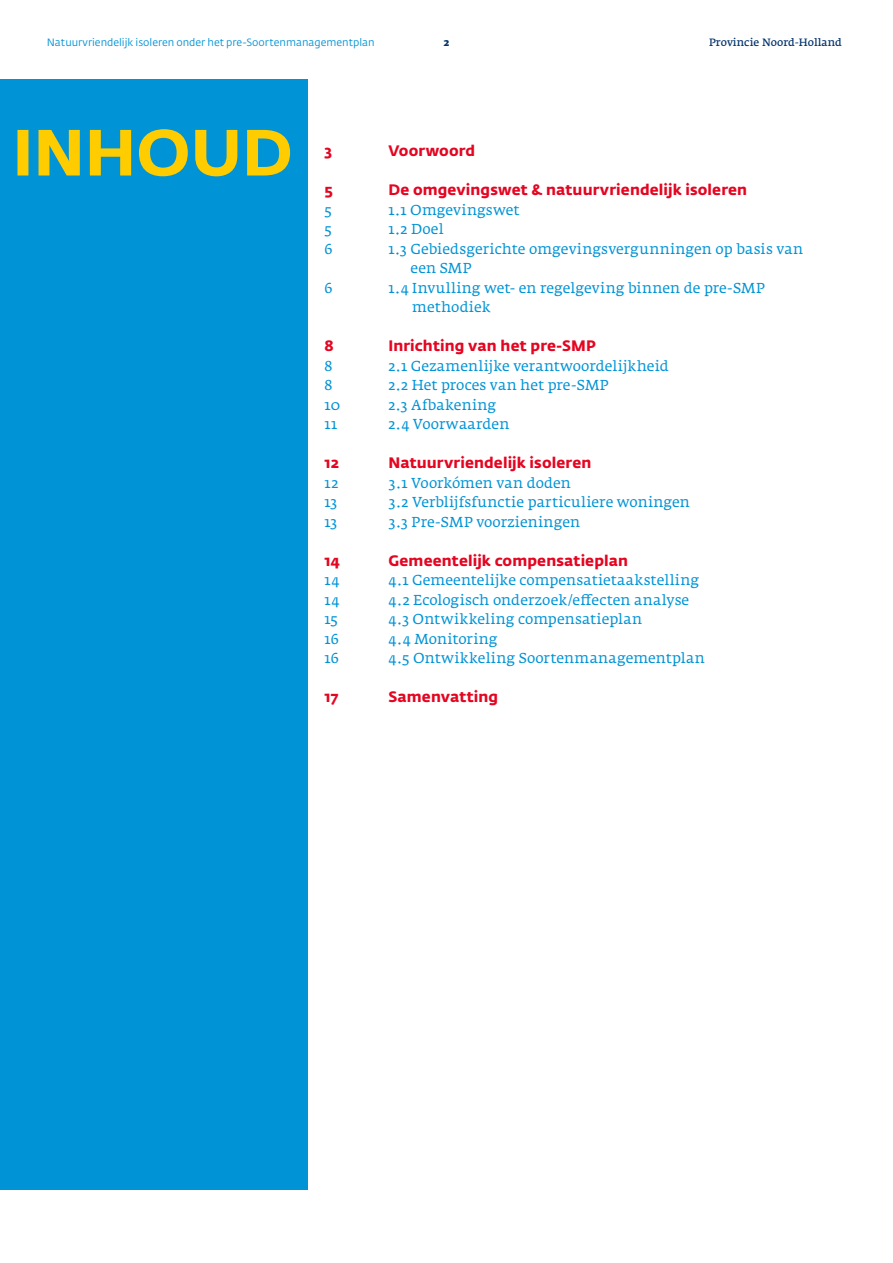
<style>
.page{position:relative;width:893px;height:1263px;background:#fff}
.page>*{position:absolute;margin:0;border:0;box-sizing:border-box;transform-origin:0 0}
.t1{font:700 15px "Fedra Sans Std";letter-spacing:.01em;color:#e40521}
.t2{font:14.25px/19.5px "Fedra Serif A Std";letter-spacing:.005em;color:#0093d6}
.t3{font:10.5px "Fedra Sans Std";color:#0093d6}
.t4{font:600 10.5px "Fedra Serif A Std";color:#03326c}
.t5{font:700 10.5px "Fedra Serif A Std";color:#03326c}
</style>
<div class="page">
<div style="left:0;top:79px;width:308px;height:1111px;background:#0093d6"></div>
<svg style="left:17px;top:129px;width:273px;height:47px"></svg>
<p class="t3" style="left:47px;top:36px;width:329px">Natuurvriendelijk isoleren onder het pre-Soortenmanagementplan</p>
<p class="t5" style="left:444px;top:36px;width:7px">2</p>
<p class="t4" style="left:709px;top:36px;width:134px">Provincie Noord-Holland</p>
<p class="t1" style="left:325px;top:141px;width:9px">3</p>
<p class="t1" style="left:388px;top:141px;width:88px">Voorwoord</p>
<p class="t1" style="left:325px;top:180px;width:10px">5</p>
<p class="t1" style="left:388px;top:180px;width:360px">De omgevingswet &amp; natuurvriendelijk isoleren</p>
<p class="t2" style="left:325px;top:200px;width:9px">5</p>
<p class="t2" style="left:388px;top:200px;width:132px">1.1 Omgevingswet</p>
<p class="t2" style="left:325px;top:219px;width:9px">5</p>
<p class="t2" style="left:388px;top:219px;width:57px">1.2 Doel</p>
<p class="t2" style="left:325px;top:239px;width:10px">6</p>
<p class="t2" style="left:410px;top:239px;width:394px;text-indent:-22px">1.3 Gebiedsgerichte omgevingsvergunningen op basis van een SMP</p>
<p class="t2" style="left:325px;top:278px;width:10px">6</p>
<p class="t2" style="left:412px;top:278px;width:354px;text-indent:-24px">1.4 Invulling wet- en regelgeving binnen de pre-SMP methodiek</p>
<p class="t1" style="left:325px;top:336px;width:11px">8</p>
<p class="t1" style="left:388px;top:336px;width:209px">Inrichting van het pre-SMP</p>
<p class="t2" style="left:325px;top:356px;width:9px">8</p>
<p class="t2" style="left:388px;top:356px;width:282px">2.1 Gezamenlijke verantwoordelijkheid</p>
<p class="t2" style="left:325px;top:375px;width:9px">8</p>
<p class="t2" style="left:388px;top:375px;width:222px">2.2 Het proces van het pre-SMP</p>
<p class="t2" style="left:325px;top:395px;width:17px">10</p>
<p class="t2" style="left:388px;top:395px;width:109px">2.3 Afbakening</p>
<p class="t2" style="left:325px;top:414px;width:14px">11</p>
<p class="t2" style="left:388px;top:414px;width:122px">2.4 Voorwaarden</p>
<p class="t1" style="left:325px;top:453px;width:16px">12</p>
<p class="t1" style="left:388px;top:453px;width:205px">Natuurvriendelijk isoleren</p>
<p class="t2" style="left:325px;top:473px;width:15px">12</p>
<p class="t2" style="left:388px;top:473px;width:184px">3.1 Voorkómen van doden</p>
<p class="t2" style="left:325px;top:492px;width:14px">13</p>
<p class="t2" style="left:388px;top:492px;width:303px">3.2 Verblijfsfunctie particuliere woningen</p>
<p class="t2" style="left:325px;top:512px;width:14px">13</p>
<p class="t2" style="left:388px;top:512px;width:193px">3.3 Pre-SMP voorzieningen</p>
<p class="t1" style="left:325px;top:551px;width:17px">14</p>
<p class="t1" style="left:388px;top:551px;width:241px">Gemeentelijk compensatieplan</p>
<p class="t2" style="left:325px;top:570px;width:16px">14</p>
<p class="t2" style="left:388px;top:570px;width:312px">4.1 Gemeentelijke compensatietaakstelling</p>
<p class="t2" style="left:325px;top:590px;width:16px">14</p>
<p class="t2" style="left:388px;top:590px;width:302px">4.2 Ecologisch onderzoek/effecten analyse</p>
<p class="t2" style="left:325px;top:609px;width:15px">15</p>
<p class="t2" style="left:388px;top:609px;width:255px">4.3 Ontwikkeling compensatieplan</p>
<p class="t2" style="left:325px;top:629px;width:16px">16</p>
<p class="t2" style="left:388px;top:629px;width:111px">4.4 Monitoring</p>
<p class="t2" style="left:325px;top:648px;width:16px">16</p>
<p class="t2" style="left:388px;top:648px;width:318px">4.5 Ontwikkeling Soortenmanagementplan</p>
<p class="t1" style="left:325px;top:687px;width:16px">17</p>
<p class="t1" style="left:388px;top:687px;width:111px">Samenvatting</p>
</div>
